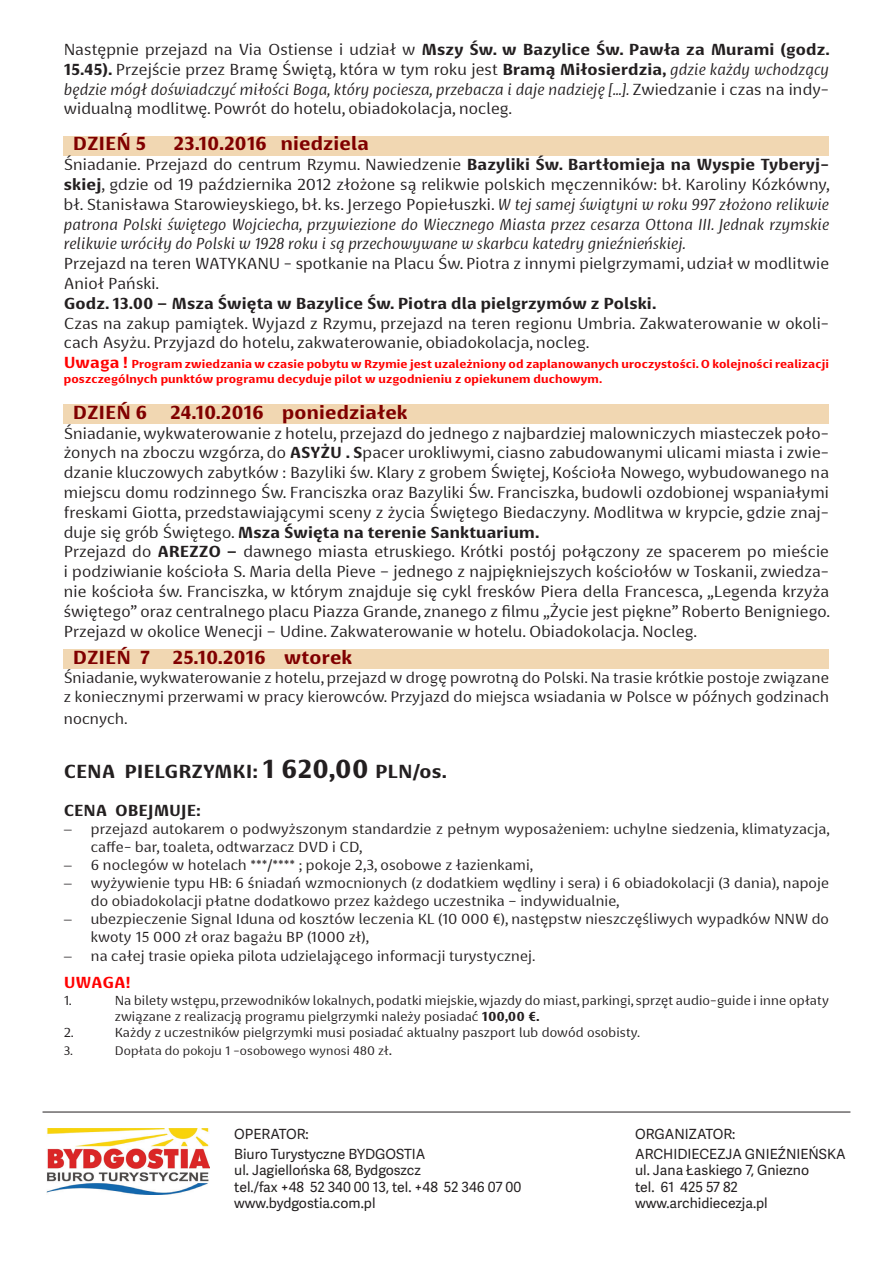
<style>
.page{position:relative;width:893px;height:1263px;background:#fff}
.page>*{position:absolute;margin:0;border:0;box-sizing:border-box;transform-origin:0 0}
.dzien{font:700 19.5px "Basel Neue";color:#800000}
.Domyślnie{font:700 19.5px "Basel Neue";color:#231f20}
.Domyślnie-2{font:16.5px/19.8px "Basel Neue";color:#231f20;text-align:justify}
.Domyślnie-3{font:italic 16.5px/19.8px "Basel Neue";color:#231f20;text-align:justify}
.Domyślnie-4{font:700 16.5px "Basel Neue";color:#231f20}
.Domyślnie-5{font:700 16.5px "Basel Neue";letter-spacing:-.005em;color:#f00}
.Domyślnie-6{font:15.75px/18.9px "Basel Neue";color:#231f20}
.t1{font:15px/18px "Basel Neue";color:#231f20}
.adres{font:13.95px "Adelle Sans";color:#231f20}
.t2{font:13.5px/16.2px "Basel Neue";color:#231f20}
.t3{font:12.75px "Basel Neue";color:#231f20}
.Domyślnie-7{font:700 12px/14.4px "Basel Neue";color:#f00}
.s1{font-weight:700}
.s2{font-style:italic}
.s3{font-style:normal}
.s4{font-weight:700;font-style:normal}
.s5{font-size:16.5px}
.s6{font-size:27px}
.s7{font-size:15px}
</style>
<div class="page">
<div style="left:64px;top:136px;width:765px;height:19px;background:#f1d7b2"></div>
<div style="left:64px;top:404px;width:765px;height:20px;background:#f1d7b2"></div>
<div style="left:64px;top:650px;width:765px;height:19px;background:#f1d7b2"></div>
<img style="left:46px;top:1129px;width:163px;height:66px">
<hr style="left:43px;top:1112px;width:807px;height:1px;background:#231f20">
<p class="Domyślnie-2" style="left:64px;top:39px;width:767px">Następnie przejazd na Via Ostiense i udział w <span class="s1">Mszy Św. w Bazylice Św. Pawła za Murami (godz.<br>15.45).</span> Przejście przez Bramę Świętą, która w tym roku jest <span class="s1">Bramą Miłosierdzia,</span> <span class="s2">gdzie każdy wchodzący będzie mógł doświadczyć miłości Boga, który pociesza, przebacza i daje nadzieję […].</span> Zwiedzanie i czas na indy&shy;widualną modlitwę. Powrót do hotelu, obiadokolacja, nocleg.</p>
<p class="dzien" style="left:73px;top:132px;width:75px">DZIEŃ 5</p>
<p class="dzien" style="left:173px;top:132px;width:197px">23.10.2016 niedziela</p>
<p class="Domyślnie-3" style="left:64px;top:155px;width:768px"><span class="s3">Śniadanie. Przejazd do centrum Rzymu. Nawiedzenie</span> <span class="s4">Bazyliki Św. Bartłomieja na Wyspie Tyberyj&shy;skiej</span><span class="s3">, gdzie od 19 października 2012 złożone są relikwie polskich męczenników: bł. Karoliny Kózkówny, bł. Stanisława Starowieyskiego, bł. ks. Jerzego Popiełuszki.</span> W tej samej świątyni w roku 997 złożono relikwie patrona Polski świętego Wojciecha, przywiezione do Wiecznego Miasta przez cesarza Ottona III. Jednak rzymskie relikwie wróciły do Polski w 1928 roku i są przechowywane w skarbcu katedry gnieźnieńskiej.</p>
<p class="Domyślnie-2" style="left:64px;top:254px;width:767px">Przejazd na teren WATYKANU - spotkanie na Placu Św. Piotra z innymi pielgrzymami, udział w modlitwie<br>Anioł Pański.</p>
<p class="Domyślnie-4" style="left:64px;top:294px;width:594px">Godz. 13.00 – Msza Święta w Bazylice Św. Piotra dla pielgrzymów z Polski.</p>
<p class="Domyślnie-2" style="left:64px;top:313px;width:767px">Czas na zakup pamiątek. Wyjazd z Rzymu, przejazd na teren regionu Umbria. Zakwaterowanie w okoli&shy;cach Asyżu. Przyjazd do hotelu, zakwaterowanie, obiadokolacja, nocleg.</p>
<p class="Domyślnie-7" style="left:64px;top:357px;width:767px"><span class="s5">Uwaga !</span> Program zwiedzania w czasie pobytu w Rzymie jest uzależniony od zaplanowanych uroczystości. O kolejności realizacji poszczególnych punktów programu decyduje pilot w uzgodnieniu z opiekunem duchowym.</p>
<p class="dzien" style="left:73px;top:401px;width:336px">DZIEŃ 6 24.10.2016 poniedziałek</p>
<p class="Domyślnie-2" style="left:64px;top:423px;width:767px">Śniadanie, wykwaterowanie z hotelu, przejazd do jednego z najbardziej malowniczych miasteczek poło&shy;żonych na zboczu wzgórza, do <span class="s1">ASYŻU . S</span>pacer urokliwymi, ciasno zabudowanymi ulicami miasta i zwie&shy;dzanie kluczowych zabytków : Bazyliki św. Klary z grobem Świętej, Kościoła Nowego, wybudowanego na miejscu domu rodzinnego Św. Franciszka oraz Bazyliki Św. Franciszka, budowli ozdobionej wspaniałymi freskami Giotta, przedstawiającymi sceny z życia Świętego Biedaczyny. Modlitwa w krypcie, gdzie znaj&shy;duje się grób Świętego. <span class="s1">Msza Święta na terenie Sanktuarium.</span></p>
<p class="Domyślnie-2" style="left:64px;top:542px;width:768px">Przejazd do <span class="s1">AREZZO –</span> dawnego miasta etruskiego. Krótki postój połączony ze spacerem po mieście i podziwianie kościoła S. Maria della Pieve – jednego z najpiękniejszych kościołów w Toskanii, zwiedza&shy;nie kościoła św. Franciszka, w którym znajduje się cykl fresków Piera della Francesca, „Legenda krzyża świętego” oraz centralnego placu Piazza Grande, znanego z filmu „Życie jest piękne” Roberto Benigniego.<br>Przejazd w okolice Wenecji – Udine. Zakwaterowanie w hotelu. Obiadokolacja. Nocleg.</p>
<p class="dzien" style="left:73px;top:646px;width:281px">DZIEŃ 7 25.10.2016 wtorek</p>
<p class="Domyślnie-6" style="left:64px;top:668px;width:767px">Śniadanie, wykwaterowanie z hotelu, przejazd w drogę powrotną do Polski. Na trasie krótkie postoje związane z koniecznymi przerwami w pracy kierowców. Przyjazd do miejsca wsiadania w Polsce w późnych godzinach</p>
<p class="Domyślnie-6" style="left:64px;top:709px;width:65px">nocnych.</p>
<p class="Domyślnie" style="left:64px;top:760px;width:384px">CENA PIELGRZYMKI: <span class="s6">1 620,00</span> PLN/os.</p>
<p class="Domyślnie-4" style="left:64px;top:801px;width:139px">CENA OBEJMUJE:</p>
<p class="t1" style="left:91px;top:820px;width:740px">przejazd autokarem o podwyższonym standardzie z pełnym wyposażeniem: uchylne siedzenia, klimatyzacja, caffe- bar, toaleta, odtwarzacz DVD i CD,</p>
<p class="t1" style="left:91px;top:856px;width:444px">6 noclegów w hotelach ***/**** ; pokoje 2,3, osobowe z łazienkami,</p>
<p class="t1" style="left:91px;top:874px;width:740px">wyżywienie typu HB: 6 śniadań wzmocnionych (z dodatkiem wędliny i sera) i 6 obiadokolacji (3 dania), napoje do obiadokolacji płatne dodatkowo przez każdego uczestnika – indywidualnie,</p>
<p class="t1" style="left:91px;top:910px;width:740px">ubezpieczenie Signal Iduna od kosztów leczenia KL (10 000 €), następstw nieszczęśliwych wypadków NNW do kwoty 15 000 zł oraz bagażu BP (1000 zł),</p>
<p class="t1" style="left:91px;top:947px;width:446px">na całej trasie opieka pilota udzielającego informacji turystycznej.</p>
<p class="Domyślnie-5" style="left:64px;top:973px;width:69px">UWAGA!</p>
<p class="t2" style="left:64px;top:992px;width:9px">1.</p>
<p class="t2" style="left:115px;top:992px;width:716px">Na bilety wstępu, przewodników lokalnych, podatki miejskie, wjazdy do miast, parkingi, sprzęt audio-guide i inne opłaty związane z realizacją programu pielgrzymki należy posiadać <span class="s1">100,00 €.</span></p>
<p class="t2" style="left:64px;top:1024px;width:11px">2.</p>
<p class="t2" style="left:115px;top:1024px;width:527px">Każdy z uczestników pielgrzymki musi posiadać aktualny paszport lub dowód osobisty.</p>
<p class="t3" style="left:64px;top:1043px;width:11px">3.</p>
<p class="t3" style="left:115px;top:1043px;width:279px">Dopłata do pokoju 1 -osobowego wynosi 480 zł<span class="s7">.</span></p>
<p class="adres" style="left:234px;top:1124px;width:76px">OPERATOR:</p>
<p class="adres" style="left:234px;top:1144px;width:193px">Biuro Turystyczne BYDGOSTIA</p>
<p class="adres" style="left:234px;top:1160px;width:188px">ul. Jagiellońska 68, Bydgoszcz</p>
<p class="adres" style="left:234px;top:1177px;width:289px">tel./fax +48 52 340 00 13, tel. +48 52 346 07 00</p>
<p class="adres" style="left:234px;top:1193px;width:143px">www.bydgostia.com.pl</p>
<p class="adres" style="left:635px;top:1124px;width:102px">ORGANIZATOR:</p>
<p class="adres" style="left:635px;top:1144px;width:212px">ARCHIDIECEZJA GNIEŹNIEŃSKA</p>
<p class="adres" style="left:635px;top:1160px;width:175px">ul. Jana Łaskiego 7, Gniezno</p>
<p class="adres" style="left:635px;top:1177px;width:104px">tel. 61 425 57 82</p>
<p class="adres" style="left:635px;top:1193px;width:134px">www.archidiecezja.pl</p>
</div>
